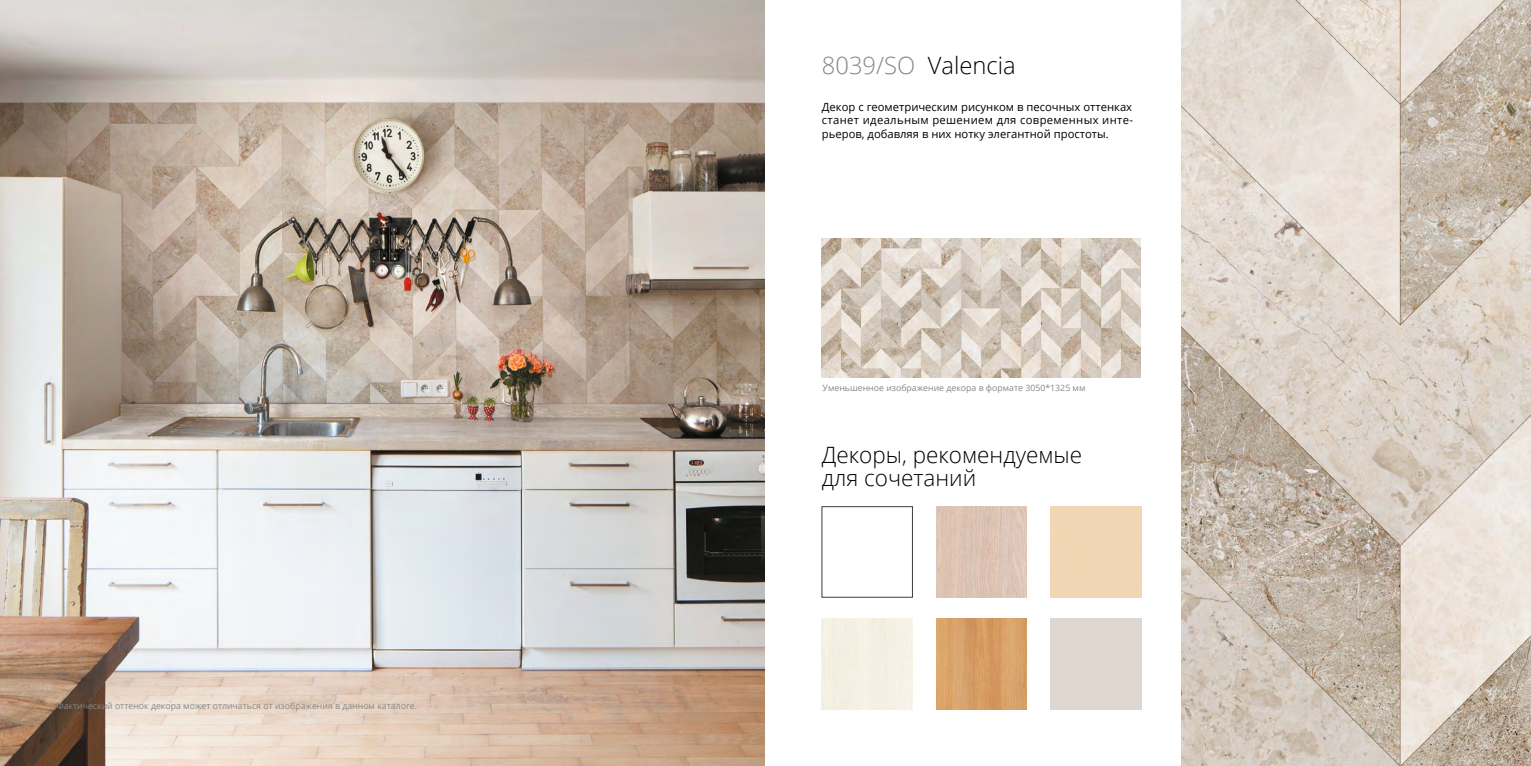
<style>
.page{position:relative;width:1531px;height:766px;background:#fff}
.page>*{position:absolute;margin:0;border:0;box-sizing:border-box;transform-origin:0 0}
.t1{font:300 23.75px "Open Sans";color:#000}
.t2{font:300 22.5px/22.5px "Open Sans";color:#000}
.t3{font:11.25px/13.5px "Open Sans";color:#000;text-align:justify}
.t4{font:8.75px "Open Sans";color:#878787}
.s1{color:#878787}
</style>
<div class="page">
<img style="left:0;top:0;width:765px;height:765px">
<img style="left:1181px;top:0;width:350px;height:765px">
<img style="left:822px;top:238px;width:319px;height:139px">
<img style="left:936px;top:506px;width:91px;height:91px">
<img style="left:936px;top:618px;width:91px;height:91px">
<p class="t4" style="left:57px;top:699px;width:362px">Фактический оттенок декора может отличаться от изображения в данном каталоге.</p>
<h1 class="t1" style="left:822px;top:49px;width:195px"><span class="s1">8039/SO</span> Valencia</h1>
<p class="t3" style="left:822px;top:100px;width:313px">Декор с геометрическим рисунком в песочных оттенках станет идеальным решением для современных инте&shy;рьеров, добавляя в них нотку элегантной простоты.</p>
<p class="t4" style="left:822px;top:381px;width:264px">Уменьшенное изображение декора в формате 3050*1325 мм</p>
<h2 class="t2" style="left:822px;top:443px;width:262px">Декоры, рекомендуемые для сочетаний</h2>
</div>
